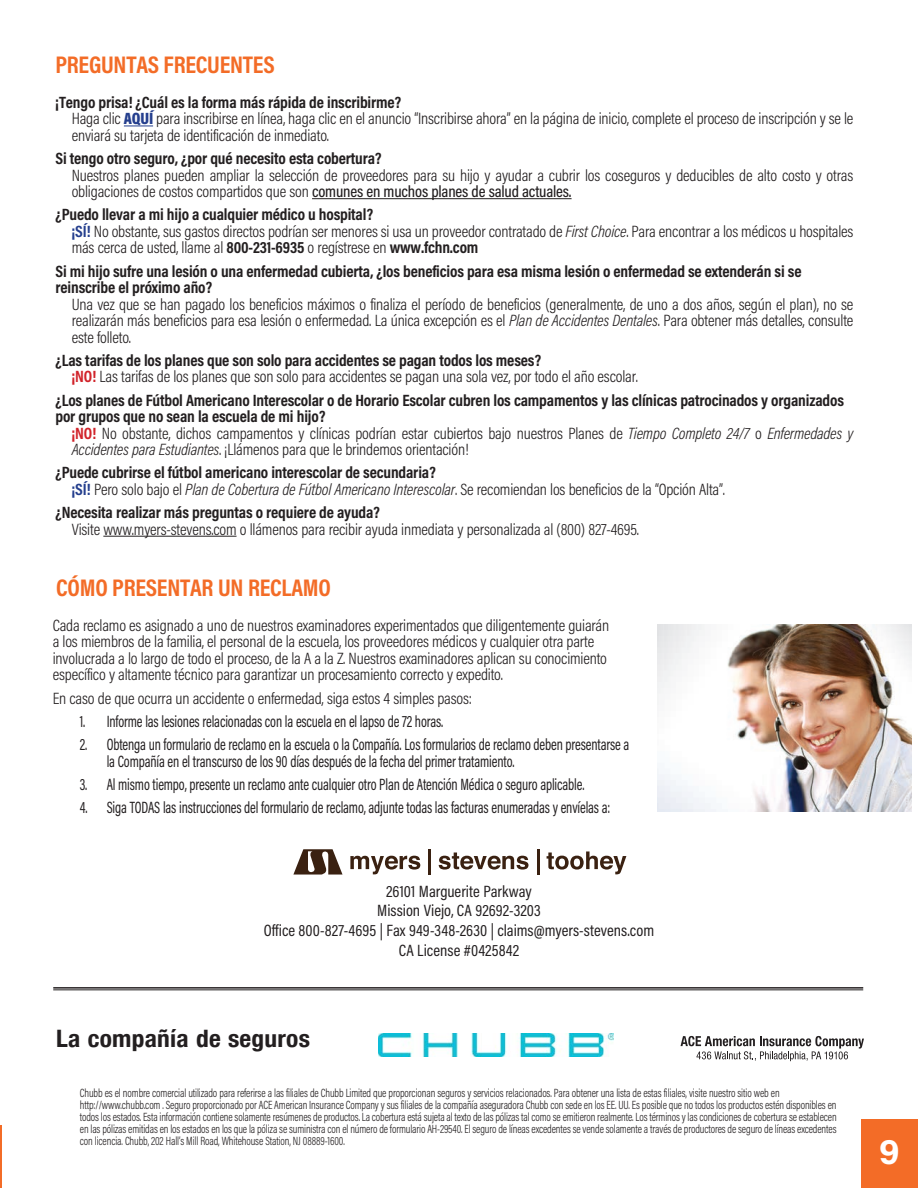
<style>
.page{position:relative;width:918px;height:1188px;background:#fff}
.page>*{position:absolute;margin:0;border:0;box-sizing:border-box;transform-origin:0 0}
.t1{font:700 36px "Acumin Pro";color:#fff}
.New_Body{font:700 24.3px "Acumin Pro Cond";letter-spacing:-.01em;color:#f36c27}
.t2{font:700 condensed 24px "Helvetica Neue LT Com";letter-spacing:.01em;color:#231f20;scale:1.06 1}
.Exclusions_type{font:300 16.5px/16.5px "Acumin Pro Cond";letter-spacing:-.01em;color:#231f20}
.t3{font:700 16.5px/16.5px "Acumin Pro Cond";letter-spacing:-.01em;color:#231f20}
.t4{font:16.5px/16.5px "Acumin Pro Cond";letter-spacing:-.01em;color:#231f20;scale:.85 1}
.New_Body-2{font:300 16.5px/16.5px "Acumin Pro Cond";letter-spacing:-.01em;color:#231f20}
.t5{font:16.5px "Acumin Pro Cond";letter-spacing:-.01em;color:#231f20}
.t6{font:300 12px/12px "Acumin Pro Cond";letter-spacing:-.01em;color:#231f20;text-align:justify;scale:.9 1}
.s1{font-weight:900;color:#253f8e}
.s2{font-weight:500}
.s3{font-weight:700;color:#253f8e}
.s4{font-style:italic}
.s5{font-weight:700}
.s6{font-weight:700;color:#d1232a}
</style>
<div class="page">
<div style="left:861px;top:1120px;width:57px;height:68px;background:#f36c27"></div>
<svg style="left:681px;top:1036px;width:183px;height:25px"></svg>
<img style="left:379px;top:1034px;width:235px;height:22px">
<hr style="left:53px;top:987px;width:810px;height:2px;background:#231f20">
<hr style="left:53px;top:990px;width:810px;height:1px;background:#231f20">
<svg style="left:293px;top:849px;width:50px;height:25px"></svg>
<svg style="left:350px;top:856px;width:70px;height:18px"></svg>
<hr style="left:429px;top:849px;width:2px;height:25px;background:#3a2111">
<svg style="left:439px;top:853px;width:89px;height:17px"></svg>
<hr style="left:537px;top:849px;width:2px;height:25px;background:#3a2111">
<svg style="left:547px;top:851px;width:79px;height:23px"></svg>
<hr style="left:0;top:1125px;width:2px;height:63px;background:#f36c27">
<img style="left:657px;top:624px;width:255px;height:187px">
<svg style="left:124px;top:126px;width:29px;height:1px"></svg>
<hr style="left:312px;top:198px;width:260px;height:1px;background:#231f20">
<hr style="left:103px;top:536px;width:134px;height:1px;background:#231f20">
<p class="New_Body" style="left:56px;top:48px;width:221px">PREGUNTAS FRECUENTES</p>
<p class="t3" style="left:56px;top:93px;width:347px">¡Tengo prisa! ¿Cuál es la forma más rápida de inscribirme?</p>
<p class="Exclusions_type" style="left:72px;top:110px;width:783px">Haga clic <span class="s1">AQUÍ</span> para inscribirse en línea, haga clic en el anuncio “Inscribirse ahora” en la página de inicio, complete el proceso de inscripción y se le enviará su tarjeta de identificación de inmediato.</p>
<p class="t3" style="left:56px;top:150px;width:328px">Si tengo otro seguro, ¿por qué necesito esta cobertura?</p>
<p class="Exclusions_type" style="left:72px;top:166px;width:783px">Nuestros planes pueden ampliar la selección de proveedores para su hijo y ayudar a cubrir los coseguros y deducibles de alto costo y otras obligaciones de costos compartidos que son <span class="s2">comunes en muchos planes de salud actuales.</span></p>
<p class="t3" style="left:56px;top:206px;width:319px">¿Puedo llevar a mi hijo a cualquier médico u hospital?</p>
<p class="Exclusions_type" style="left:72px;top:223px;width:783px"><span class="s3">¡SÍ!</span> No obstante, sus gastos directos podrían ser menores si usa un proveedor contratado de <span class="s4">First Choice</span>. Para encontrar a los médicos u hospitales más cerca de usted, llame al <span class="s5">800-231-6935</span> o regístrese en <span class="s5">www.fchn.com</span></p>
<p class="t3" style="left:56px;top:262px;width:748px">Si mi hijo sufre una lesión o una enfermedad cubierta, ¿los beneficios para esa misma lesión o enfermedad se extenderán si se reinscribe el próximo año?</p>
<p class="Exclusions_type" style="left:72px;top:295px;width:783px;text-align:justify">Una vez que se han pagado los beneficios máximos o finaliza el período de beneficios (generalmente, de uno a dos años, según el plan), no se realizarán más beneficios para esa lesión o enfermedad. La única excepción es el <span class="s4">Plan de Accidentes Dentales</span>. Para obtener más detalles, consulte este folleto.</p>
<p class="t3" style="left:56px;top:351px;width:487px">¿Las tarifas de los planes que son solo para accidentes se pagan todos los meses?</p>
<p class="Exclusions_type" style="left:72px;top:368px;width:568px"><span class="s6">¡NO!</span> Las tarifas de los planes que son solo para accidentes se pagan una sola vez, por todo el año escolar.</p>
<p class="t3" style="left:56px;top:391px;width:790px">¿Los planes de Fútbol Americano Interescolar o de Horario Escolar cubren los campamentos y las clínicas patrocinados y organizados por grupos que no sean la escuela de mi hijo?</p>
<p class="Exclusions_type" style="left:72px;top:424px;width:783px"><span class="s6">¡NO!</span> No obstante, dichos campamentos y clínicas podrían estar cubiertos bajo nuestros Planes de <span class="s4">Tiempo Completo 24/7</span> o <span class="s4">Enfermedades y<br>Accidentes para Estudiantes</span>. ¡Llámenos para que le brindemos orientación!</p>
<p class="t3" style="left:56px;top:464px;width:382px">¿Puede cubrirse el fútbol americano interescolar de secundaria?</p>
<p class="Exclusions_type" style="left:72px;top:481px;width:655px"><span class="s3">¡SÍ!</span> Pero solo bajo el <span class="s4">Plan de Cobertura de Fútbol Americano Interescolar</span>. Se recomiendan los beneficios de la “Opción Alta”.</p>
<p class="t3" style="left:56px;top:504px;width:326px">¿Necesita realizar más preguntas o requiere de ayuda?</p>
<p class="Exclusions_type" style="left:72px;top:520px;width:569px">Visite www.myers-stevens.com o llámenos para recibir ayuda inmediata y personalizada al (800) 827-4695.</p>
<p class="New_Body" style="left:56px;top:571px;width:276px">CÓMO PRESENTAR UN RECLAMO</p>
<p class="New_Body-2" style="left:53px;top:617px;width:558px">Cada reclamo es asignado a uno de nuestros examinadores experimentados que diligentemente guiarán a los miembros de la familia, el personal de la escuela, los proveedores médicos y cualquier otra parte involucrada a lo largo de todo el proceso, de la A a la Z. Nuestros examinadores aplican su conocimiento específico y altamente técnico para garantizar un procesamiento correcto y expedito.</p>
<p class="New_Body-2" style="left:53px;top:690px;width:421px">En caso de que ocurra un accidente o enfermedad, siga estos 4 simples pasos:</p>
<p class="t4" style="left:80px;top:713px;width:429px">1. Informe las lesiones relacionadas con la escuela en el lapso de 72 horas.</p>
<p class="t4" style="left:107px;top:736px;width:616px;text-indent:-27px">2. Obtenga un formulario de reclamo en la escuela o la Compañía. Los formularios de reclamo deben presentarse a la Compañía en el transcurso de los 90 días después de la fecha del primer tratamiento.</p>
<p class="t4" style="left:80px;top:776px;width:595px">3. Al mismo tiempo, presente un reclamo ante cualquier otro Plan de Atención Médica o seguro aplicable.</p>
<p class="t4" style="left:80px;top:799px;width:626px">4. Siga TODAS las instrucciones del formulario de reclamo, adjunte todas las facturas enumeradas y envíelas a:</p>
<p class="t5" style="left:386px;top:880px;width:147px">26101 Marguerite Parkway</p>
<p class="t5" style="left:377px;top:900px;width:165px">Mission Viejo, CA 92692-3203</p>
<p class="t5" style="left:264px;top:920px;width:392px">Office 800-827-4695 | Fax 949-348-2630 | claims@myers-stevens.com</p>
<p class="t5" style="left:399px;top:940px;width:122px">CA License #0425842</p>
<p class="t2" style="left:56px;top:1024px;width:241px">La compañía de seguros</p>
<p class="t6" style="left:80px;top:1087px;width:779px">Chubb es el nombre comercial utilizado para referirse a las filiales de Chubb Limited que proporcionan seguros y servicios relacionados. Para obtener una lista de estas filiales, visite nuestro sitio web en</p>
<p class="t6" style="left:80px;top:1099px;width:843px">http://www.chubb.com . Seguro proporcionado por ACE American Insurance Company y sus filiales de la compañía aseguradora Chubb con sede en los EE. UU. Es posible que no todos los productos estén disponibles en todos los estados. Esta información contiene solamente resúmenes de productos. La cobertura está sujeta al texto de las pólizas tal como se emitieron realmente. Los términos y las condiciones de cobertura se establecen en las pólizas emitidas en los estados en los que la póliza se suministra con el número de formulario AH-29540. El seguro de líneas excedentes se vende solamente a través de productores de seguro de líneas excedentes con licencia. Chubb, 202 Hall’s Mill Road, Whitehouse Station, NJ 08889-1600.</p>
<p class="t1" style="left:879px;top:1126px;width:22px">9</p>
</div>
